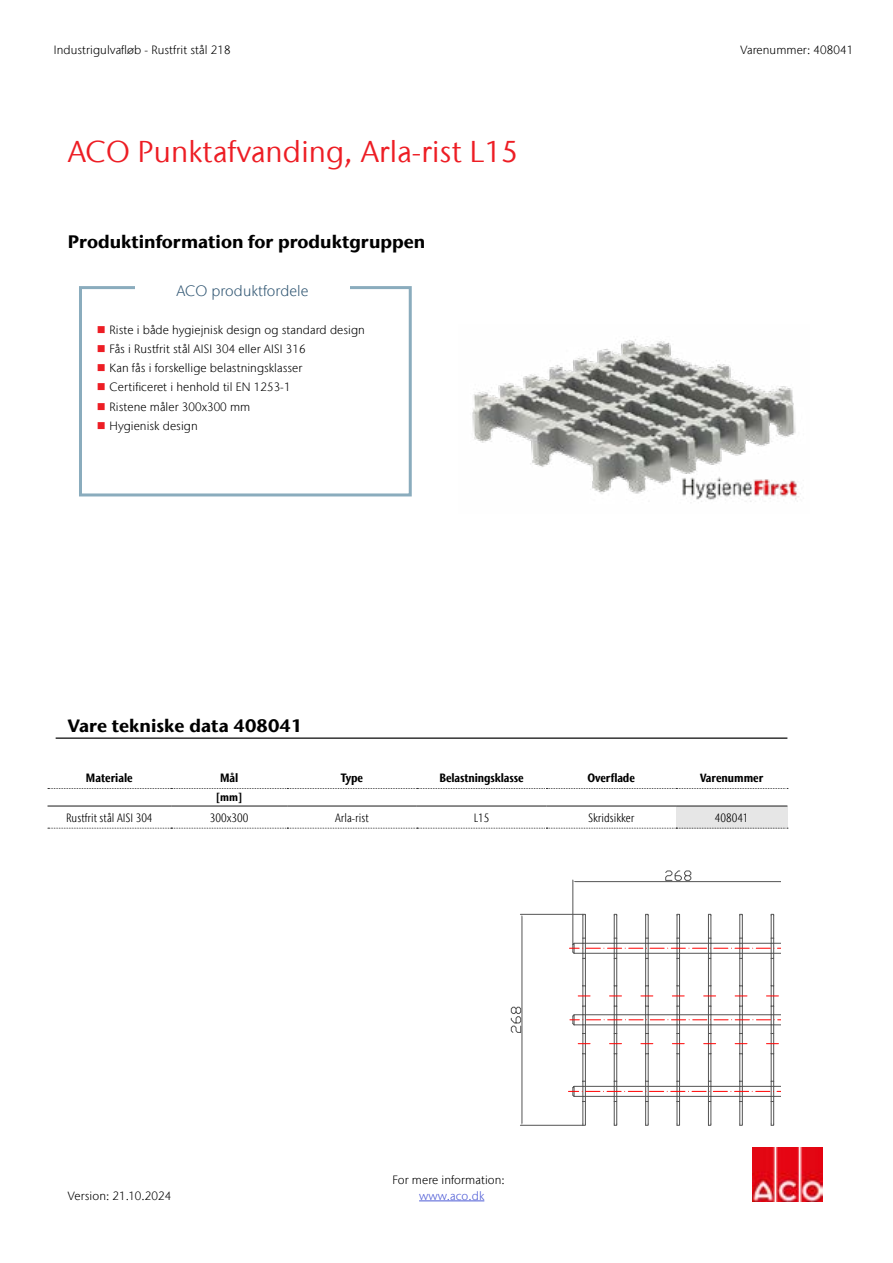
<style>
.page{position:relative;width:893px;height:1263px;background:#fff}
.page>*{position:absolute;margin:0;border:0;box-sizing:border-box;transform-origin:0 0}
.t1{font:30px "Stone Sans IIITC Com";letter-spacing:.005em;color:#ed1d24}
.t2{font:700 18px "Stone Sans IIITC Com";color:#000}
.t3{font:300 15px "Stone Sans IIITC Com";letter-spacing:.005em;color:#345975}
.t4{font:300 12px "Stone Sans IIITC Com";letter-spacing:.005em;color:#000}
.t5{font:300 condensed 12px "Stone Sans IIITC Com";color:#000}
.t6{font:700 condensed 12px "Stone Sans IIITC Com";letter-spacing:-.01em;color:#000}
.t7{font:300 12px "Stone Sans IIITC Com";letter-spacing:.005em;color:#4f5cd6}
.t8{font:700 condensed 11.25px "Stone Sans IIITC Com";color:#000}
.s1{color:#ed1d24}
</style>
<div class="page">
<div style="left:79px;top:286px;width:333px;height:210px;border:3px solid #8aacbd"></div>
<div style="left:136px;top:263px;width:214px;height:54px;background:#fff"></div>
<img style="left:472px;top:339px;width:329px;height:163px">
<div style="left:676px;top:806px;width:111px;height:22px;background:#e6e6e6"></div>
<svg style="left:48px;top:788px;width:740px;height:1px"></svg>
<svg style="left:48px;top:828px;width:740px;height:1px"></svg>
<hr style="left:48px;top:805px;width:123px;height:1px;background:#333">
<hr style="left:171px;top:805px;width:116px;height:1px;background:#333">
<hr style="left:287px;top:805px;width:130px;height:1px;background:#333">
<hr style="left:417px;top:805px;width:129px;height:1px;background:#333">
<hr style="left:546px;top:805px;width:130px;height:1px;background:#333">
<hr style="left:676px;top:805px;width:111px;height:1px;background:#333">
<hr style="left:56px;top:737px;width:731px;height:2px;background:#333">
<img style="left:752px;top:1148px;width:70px;height:53px">
<hr style="left:419px;top:1200px;width:65px;height:1px;background:#4f5cd6">
<hr style="left:783px;top:880px;width:1px;height:64px;background:#545454">
<hr style="left:573px;top:880px;width:1px;height:64px;background:#545454">
<hr style="left:575px;top:881px;width:205px;height:1px;background:#545454">
<svg style="left:665px;top:870px;width:26px;height:11px"></svg>
<hr style="left:520px;top:914px;width:63px;height:1px;background:#545454">
<hr style="left:520px;top:1125px;width:63px;height:1px;background:#545454">
<hr style="left:522px;top:917px;width:1px;height:206px;background:#545454">
<svg style="left:511px;top:1007px;width:10px;height:26px"></svg>
<svg style="left:568px;top:914px;width:212px;height:212px"></svg>
<p class="t4" style="left:54px;top:43px;width:178px">Industrigulvafløb - Rustfrit stål 218</p>
<h1 class="t1" style="left:68px;top:133px;width:452px">ACO Punktafvanding, Arla-rist L15</h1>
<h2 class="t2" style="left:68px;top:230px;width:359px">Produktinformation for produktgruppen</h2>
<p class="t3" style="left:177px;top:282px;width:134px">ACO produktfordele</p>
<p class="t4" style="left:97px;top:322px;width:270px"><span class="s1">■</span> Riste i både hygiejnisk design og standard design</p>
<p class="t4" style="left:97px;top:342px;width:210px"><span class="s1">■</span> Fås i Rustfrit stål AISI 304 eller AISI 316</p>
<p class="t4" style="left:97px;top:361px;width:207px"><span class="s1">■</span> Kan fås i forskellige belastningsklasser</p>
<p class="t4" style="left:97px;top:380px;width:195px"><span class="s1">■</span> Certificeret i henhold til EN 1253-1</p>
<p class="t4" style="left:97px;top:399px;width:155px"><span class="s1">■</span> Ristene måler 300x300 mm</p>
<p class="t4" style="left:97px;top:418px;width:102px"><span class="s1">■</span> Hygienisk design</p>
<h2 class="t2" style="left:68px;top:714px;width:236px">Vare tekniske data 408041</h2>
<p class="t4" style="left:740px;top:43px;width:114px">Varenummer: 408041</p>
<p class="t6" style="left:86px;top:770px;width:48px">Materiale</p>
<p class="t6" style="left:220px;top:770px;width:20px">Mål</p>
<p class="t6" style="left:341px;top:770px;width:24px">Type</p>
<p class="t6" style="left:440px;top:770px;width:86px">Belastningsklasse</p>
<p class="t6" style="left:588px;top:770px;width:49px">Overflade</p>
<p class="t6" style="left:700px;top:770px;width:65px">Varenummer</p>
<p class="t8" style="left:216px;top:790px;width:28px">[mm]</p>
<p class="t5" style="left:66px;top:810px;width:88px">Rustfrit stål AISI 304</p>
<p class="t5" style="left:210px;top:810px;width:40px">300x300</p>
<p class="t5" style="left:335px;top:810px;width:35px">Arla-rist</p>
<p class="t5" style="left:474px;top:810px;width:17px">L15</p>
<p class="t5" style="left:588px;top:810px;width:48px">Skridsikker</p>
<p class="t5" style="left:715px;top:810px;width:35px">408041</p>
<p class="t4" style="left:68px;top:1188px;width:105px">Version: 21.10.2024</p>
<p class="t4" style="left:392px;top:1172px;width:114px">For mere information:</p>
<p class="t7" style="left:419px;top:1188px;width:67px">www.aco.dk</p>
</div>
